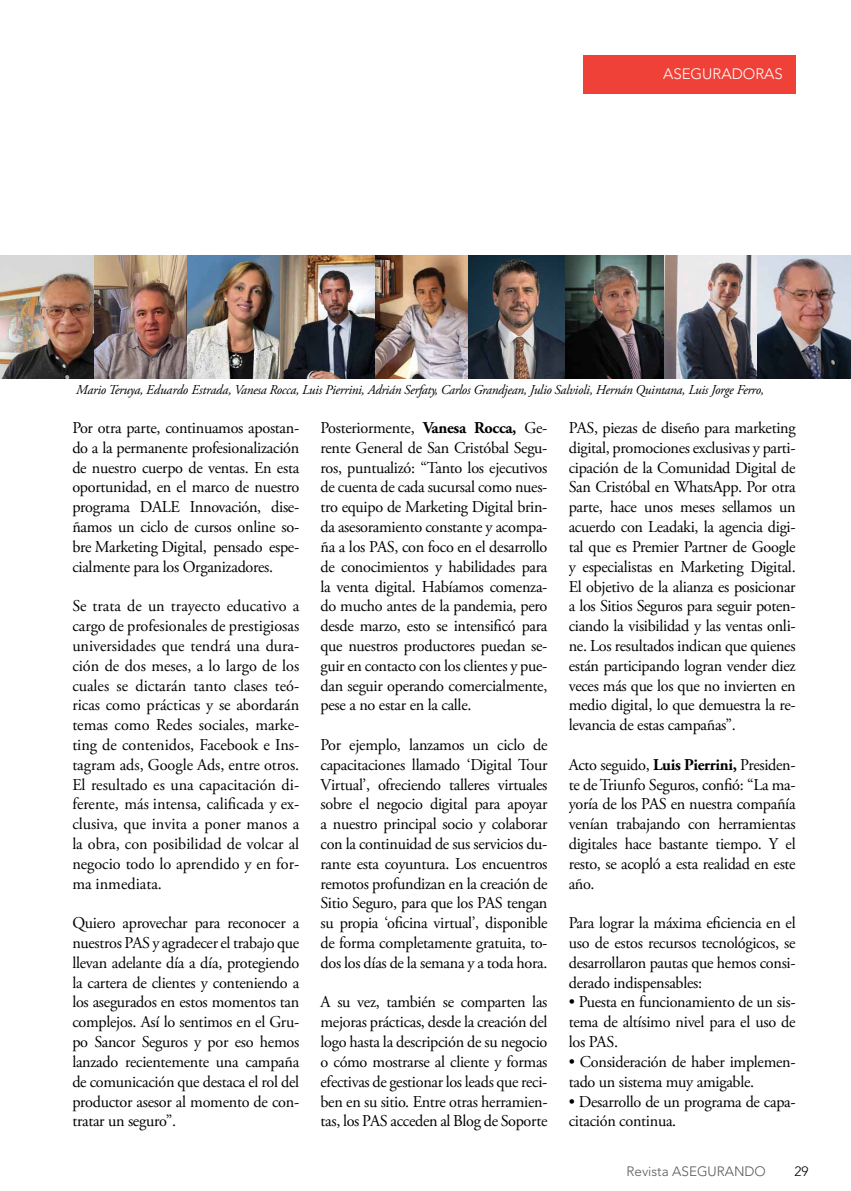
<style>
.page{position:relative;width:851px;height:1191px;background:#fff}
.page>*{position:absolute;margin:0;border:0;box-sizing:border-box;transform-origin:0 0}
.t1{font:16.5px/19.8px "Adobe Garamond Pro";letter-spacing:-.02em;color:#000;text-align:justify}
.t2{font:300 15px "Avenir";color:#fff}
.t3{font:italic 13.5px "Adobe Garamond Pro";letter-spacing:-.02em;color:#000}
.t4{font:300 13.5px "Avenir";color:#58595b}
.t5{font:300 13.5px "Avenir";color:#000}
.s1{font-weight:700}
</style>
<div class="page">
<div style="left:583px;top:55px;width:212px;height:39px;background:#ef4138"></div>
<img style="left:0;top:255px;width:850px;height:123px">
<p class="t2" style="left:663px;top:65px;width:22px">ASEGURADORAS</p>
<p class="t3" style="left:76px;top:381px;width:689px">Mario Teruya, Eduardo Estrada, Vanesa Rocca, Luis Pierrini, Adrián Serfaty, Carlos Grandjean, Julio Salvioli, Hernán Quintana, Luis Jorge Ferro,</p>
<p class="t1" style="left:72px;top:418px;width:228px">Por otra parte, continuamos apostan&shy;do a la permanente profesionalización de nuestro cuerpo de ventas. En esta oportunidad, en el marco de nuestro programa DALE Innovación, dise&shy;ñamos un ciclo de cursos online so&shy;bre Marketing Digital, pensado espe&shy;cialmente para los Organizadores.</p>
<p class="t1" style="left:72px;top:597px;width:228px">Se trata de un trayecto educativo a cargo de profesionales de prestigiosas universidades que tendrá una dura&shy;ción de dos meses, a lo largo de los cuales se dictarán tanto clases teó&shy;ricas como prácticas y se abordarán temas como Redes sociales, marke&shy;ting de contenidos, Facebook e Ins&shy;tagram ads, Google Ads, entre otros.<br>El resultado es una capacitación di&shy;ferente, más intensa, calificada y ex&shy;clusiva, que invita a poner manos a la obra, con posibilidad de volcar al negocio todo lo aprendido y en for&shy;ma inmediata.</p>
<p class="t1" style="left:72px;top:913px;width:228px">Quiero aprovechar para reconocer a nuestros PAS y agradecer el trabajo que llevan adelante día a día, protegiendo la cartera de clientes y conteniendo a los asegurados en estos momentos tan complejos. Así lo sentimos en el Gru&shy;po Sancor Seguros y por eso hemos lanzado recientemente una campaña de comunicación que destaca el rol del productor asesor al momento de con&shy;tratar un seguro”.</p>
<p class="t1" style="left:320px;top:418px;width:228px">Posteriormente, <span class="s1">Vanesa Rocca,</span> Ge&shy;rente General de San Cristóbal Segu&shy;ros, puntualizó: “Tanto los ejecutivos de cuenta de cada sucursal como nues&shy;tro equipo de Marketing Digital brin&shy;da asesoramiento constante y acompa&shy;ña a los PAS, con foco en el desarrollo de conocimientos y habilidades para la venta digital. Habíamos comenza&shy;do mucho antes de la pandemia, pero desde marzo, esto se intensificó para que nuestros productores puedan se&shy;guir en contacto con los clientes y pue&shy;dan seguir operando comercialmente, pese a no estar en la calle.</p>
<p class="t1" style="left:320px;top:735px;width:228px">Por ejemplo, lanzamos un ciclo de capacitaciones llamado ‘Digital Tour Virtual’, ofreciendo talleres virtuales sobre el negocio digital para apoyar a nuestro principal socio y colaborar con la continuidad de sus servicios du&shy;rante esta coyuntura. Los encuentros remotos profundizan en la creación de Sitio Seguro, para que los PAS tengan su propia ‘oficina virtual’, disponible de forma completamente gratuita, to&shy;dos los días de la semana y a toda hora.</p>
<p class="t1" style="left:320px;top:993px;width:228px">A su vez, también se comparten las mejoras prácticas, desde la creación del logo hasta la descripción de su negocio o cómo mostrarse al cliente y formas efectivas de gestionar los leads que reci&shy;ben en su sitio. Entre otras herramien&shy;tas, los PAS acceden al Blog de Soporte</p>
<p class="t1" style="left:568px;top:418px;width:228px">PAS, piezas de diseño para marketing digital, promociones exclusivas y parti&shy;cipación de la Comunidad Digital de San Cristóbal en WhatsApp. Por otra parte, hace unos meses sellamos un acuerdo con Leadaki, la agencia digi&shy;tal que es Premier Partner de Google y especialistas en Marketing Digital.<br>El objetivo de la alianza es posicionar a los Sitios Seguros para seguir poten&shy;ciando la visibilidad y las ventas onli&shy;ne. Los resultados indican que quienes están participando logran vender diez veces más que los que no invierten en medio digital, lo que demuestra la re&shy;levancia de estas campañas”.</p>
<p class="t1" style="left:568px;top:755px;width:228px">Acto seguido, <span class="s1">Luis Pierrini,</span> Presiden&shy;te de Triunfo Seguros, confió: “La ma&shy;yoría de los PAS en nuestra compañía venían trabajando con herramientas digitales hace bastante tiempo. Y el resto, se acopló a esta realidad en este año.</p>
<p class="t1" style="left:568px;top:913px;width:228px">Para lograr la máxima eficiencia en el uso de estos recursos tecnológicos, se desarrollaron pautas que hemos consi&shy;derado indispensables:</p>
<p class="t1" style="left:568px;top:993px;width:228px">• Puesta en funcionamiento de un sis&shy;tema de altísimo nivel para el uso de los PAS.</p>
<p class="t1" style="left:568px;top:1052px;width:228px">• Consideración de haber implemen&shy;tado un sistema muy amigable.</p>
<p class="t1" style="left:568px;top:1092px;width:228px">• Desarrollo de un programa de capa&shy;citación continua.</p>
<p class="t4" style="left:626px;top:1163px;width:141px">REVISTA ASEGURANDO</p>
<p class="t5" style="left:794px;top:1163px;width:16px">29</p>
</div>
